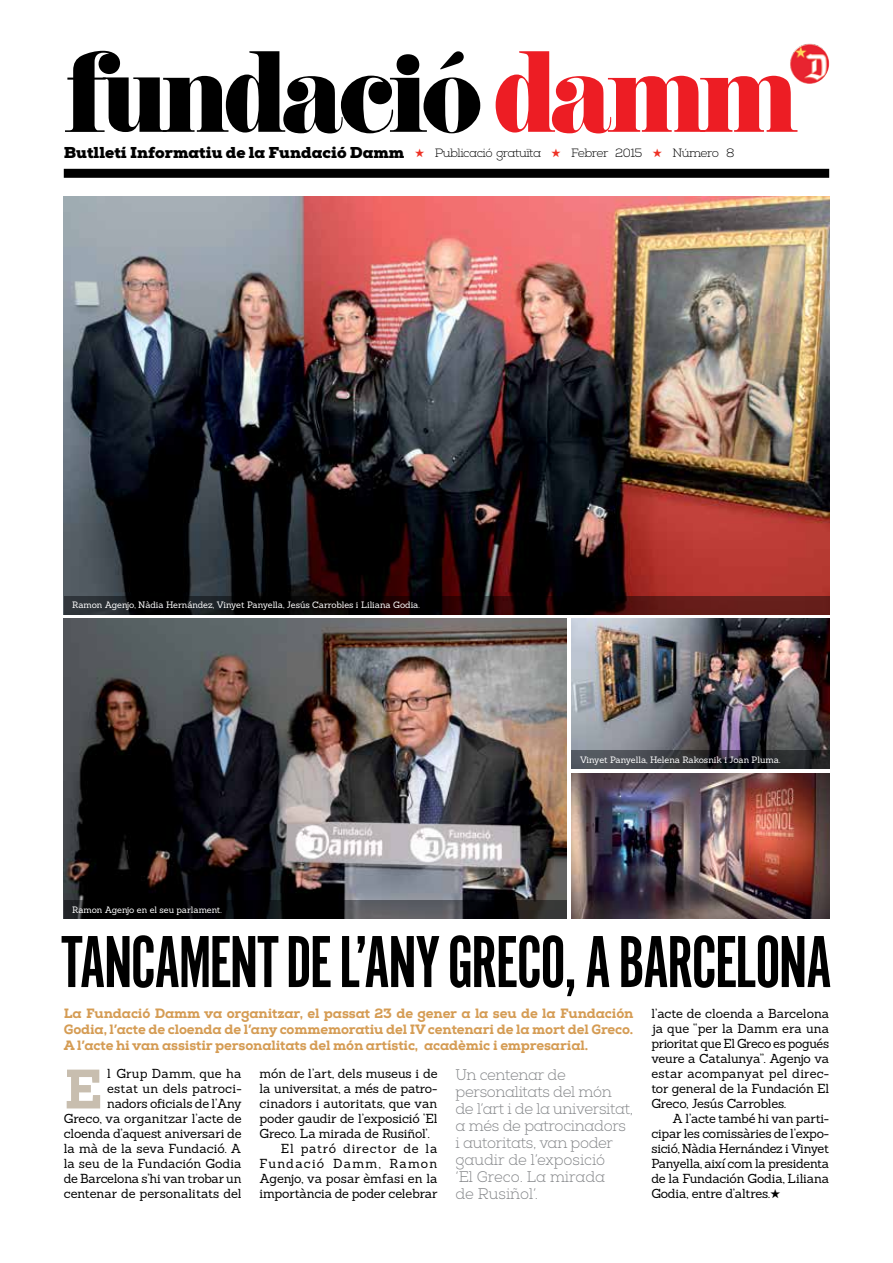
<style>
.page{position:relative;width:893px;height:1263px;background:#fff}
.page>*{position:absolute;margin:0;border:0;box-sizing:border-box;transform-origin:0 0}
.t1{font:120.75px "Didoni URWD";letter-spacing:-.06em;color:#000}
.t2{font:76.5px "Alternate Got No 1 D";letter-spacing:-.03em;color:#000}
.t3{font:800 55.5px "Nexa Slab";color:#c8beaf}
.t4{font:900 15.75px "Nexa Slab";color:#000}
.t5{font:300 15.3px/17.1px "Nexa Slab";letter-spacing:-.02em;color:#808285}
.t6{font:800 13.5px/15.8px "Nexa Slab";letter-spacing:-.01em;color:#d59c54;text-align:justify}
.t7{font:12.75px/15px "Sanchez";letter-spacing:-.01em;color:#000;text-align:justify}
.t8{font:12.75px "Sanchez";letter-spacing:.06em;color:#000}
.t9{font:12.75px "Sanchez";letter-spacing:.095em;color:#000}
.t10{font:300 12px "Nexa Slab";letter-spacing:-.04em;color:#000}
.t11{font:9px "Sanchez";letter-spacing:-.005em;color:#fff}
.s1{color:#ed1d24}
.s2{color:#ee3124}
.s3{font-weight:300;font-size:12px}
</style>
<div class="page">
<img style="left:64px;top:619px;width:503px;height:282px">
<img style="left:571px;top:619px;width:258px;height:132px">
<img style="left:571px;top:773px;width:258px;height:146px">
<img style="left:790px;top:43px;width:39px;height:41px">
<div style="left:64px;top:169px;width:765px;height:9px;background:#000"></div>
<img style="left:64px;top:197px;width:765px;height:399px">
<svg style="left:64px;top:596px;width:765px;height:18px;background:#260f0f"></svg>
<svg style="left:64px;top:901px;width:503px;height:18px;background:#1d1e20"></svg>
<svg style="left:571px;top:751px;width:258px;height:18px;background:#32343a"></svg>
<h1 class="t1" style="left:64px;top:19px;width:736px">fundació<span class="s1">damm</span></h1>
<p class="t4" style="left:64px;top:142px;width:479px">Butlletí Informatiu de la Fundació Damm <span class="s2">★</span> <span class="s3">Publicació gratuïta</span></p>
<p class="t10" style="left:551px;top:146px;width:185px"><span class="s2">★</span> Febrer 2015 <span class="s2">★</span> Número 8</p>
<p class="t11" style="left:72px;top:599px;width:349px">Ramon Agenjo, Nàdia Hernández, Vinyet Panyella, Jesús Carrobles i Liliana Godia.</p>
<p class="t11" style="left:72px;top:904px;width:151px">Ramon Agenjo en el seu parlament.</p>
<p class="t11" style="left:580px;top:754px;width:202px">Vinyet Panyella, Helena Rakosnik i Joan Pluma.</p>
<h2 class="t2" style="left:61px;top:921px;width:773px">TANCAMENT DE L’ANY GRECO, A BARCELONA</h2>
<p class="t6" style="left:64px;top:1006px;width:571px">La Fundació Damm va organitzar, el passat 23 de gener a la seu de la Fundación Godia, l’acte de cloenda de l’any commemoratiu del IV centenari de la mort del Greco.<br>A l’acte hi van assistir personalitats del món artístic, acadèmic i empresarial.</p>
<p class="t7" style="left:64px;top:1066px;width:179px;text-align:right">l Grup Damm, que ha<br>estat un dels patroci· nadors oficials de l’Any<br>Greco, va organitzar l’acte de cloenda d’aquest aniversari de la mà de la seva Fundació. A la seu de la Fundación Godia de Barcelona s’hi van trobar un centenar de personalitats del</p>
<p class="t7" style="left:260px;top:1066px;width:179px">món de l’art, dels museus i de</p>
<h3 class="t3" style="left:64px;top:1054px;width:41px">E</h3>
<p class="t7" style="left:260px;top:1081px;width:179px">la universitat, a més de patro·</p>
<p class="t7" style="left:260px;top:1096px;width:179px">cinadors i autoritats, que van</p>
<p class="t7" style="left:260px;top:1111px;width:179px">poder gaudir de l’exposició ‘El</p>
<p class="t7" style="left:260px;top:1126px;width:172px">Greco. La mirada de Rusiñol’.</p>
<p class="t8" style="left:281px;top:1141px;width:158px">El patró director de la</p>
<p class="t9" style="left:260px;top:1156px;width:179px">Fundació Damm, Ramon</p>
<p class="t7" style="left:260px;top:1171px;width:179px">Agenjo, va posar èmfasi en la</p>
<p class="t7" style="left:260px;top:1186px;width:179px">importància de poder celebrar</p>
<p class="t5" style="left:455px;top:1066px;width:179px">Un centenar de personalitats del món de l’art i de la universitat, a més de patrocinadors i autoritats, van poder gaudir de l’exposició<br>‘El Greco. La mirada<br>de Rusiñol’.</p>
<p class="t7" style="left:651px;top:1006px;width:179px">l’acte de cloenda a Barcelona ja que “per la Damm era una prioritat que El Greco es pogués veure a Catalunya”. Agenjo va estar acompanyat pel direc· tor general de la Fundación El Greco, Jesús Carrobles.</p>
<p class="t7" style="left:651px;top:1111px;width:179px;text-indent:21px">A l’acte també hi van parti· cipar les comissàries de l’expo· sició, Nàdia Hernández i Vinyet Panyella, així com la presidenta de la Fundación Godia, Liliana Godia, entre d’altres.★</p>
</div>
